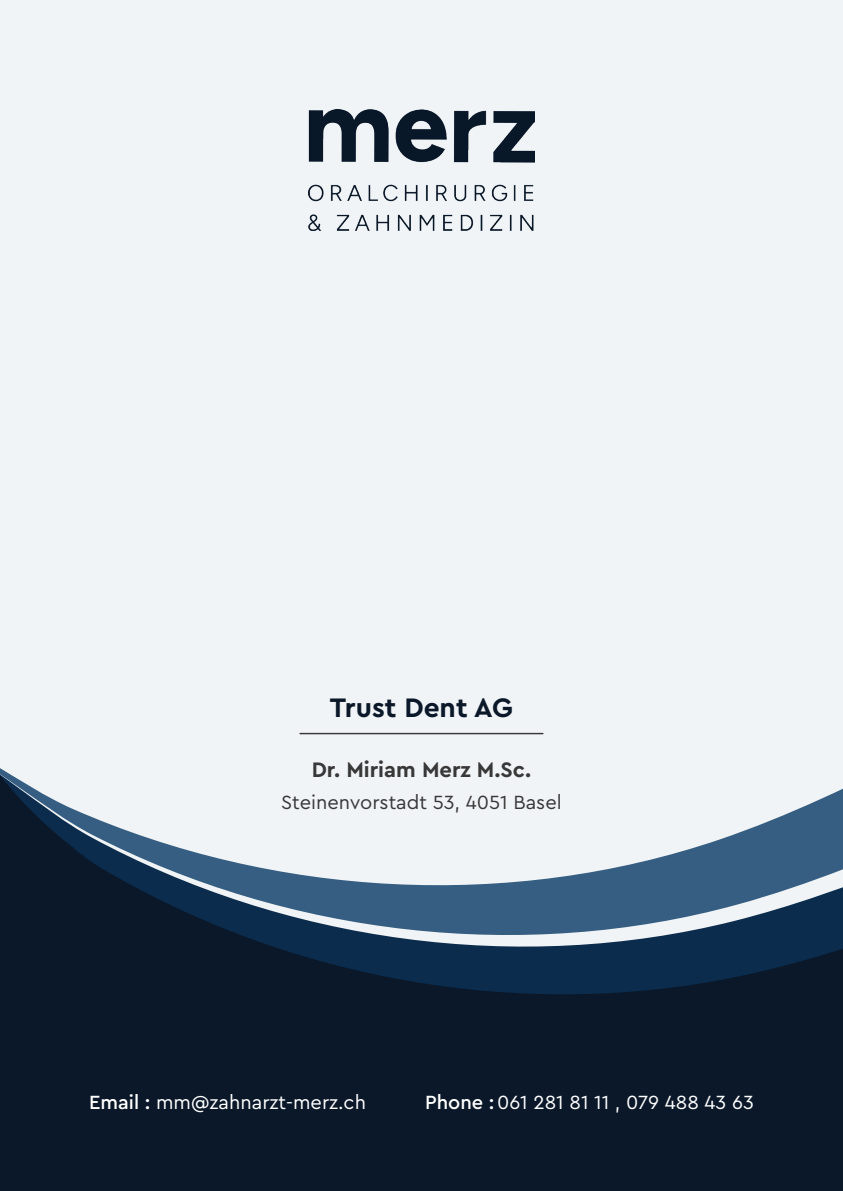
<style>
.page{position:relative;width:843px;height:1191px;background:#fff}
.page>*{position:absolute;margin:0;border:0;box-sizing:border-box;transform-origin:0 0}
.t1{font:700 28px "Cera Pro";color:#0a1829}
.t2{font:700 22px "Cera Pro";color:#383839}
.t3{font:20px "Cera Pro";color:#fff}
.t4{font:20px "Cera Pro";color:#383839}
.s1{font-weight:500}
</style>
<div class="page">
<div style="left:0;top:0;width:842px;height:1191px;background:#f1f4f6"></div>
<div style="left:0;top:1157px;width:842px;height:34px;background:#0a1829"></div>
<svg style="left:0;top:732px;width:842px;height:425px;fill:#0a1829"></svg>
<svg style="left:0;top:732px;width:101px;height:136px"></svg>
<img style="left:308px;top:109px;width:226px;height:121px">
<hr style="left:299px;top:733px;width:244px;height:1px;background:#383839">
<h1 class="t1" style="left:330px;top:689px;width:185px">Trust Dent AG</h1>
<p class="t2" style="left:312px;top:755px;width:221px">Dr. Miriam Merz M.Sc.</p>
<p class="t4" style="left:281px;top:789px;width:282px">Steinenvorstadt 53, 4051 Basel</p>
<p class="t3" style="left:89px;top:1088px;width:278px"><span class="s1">Email :</span> mm@zahnarzt-merz.ch</p>
<p class="t3" style="left:425px;top:1088px;width:330px"><span class="s1">Phone :</span>061 281 81 11 , 079 488 43 63</p>
</div>
